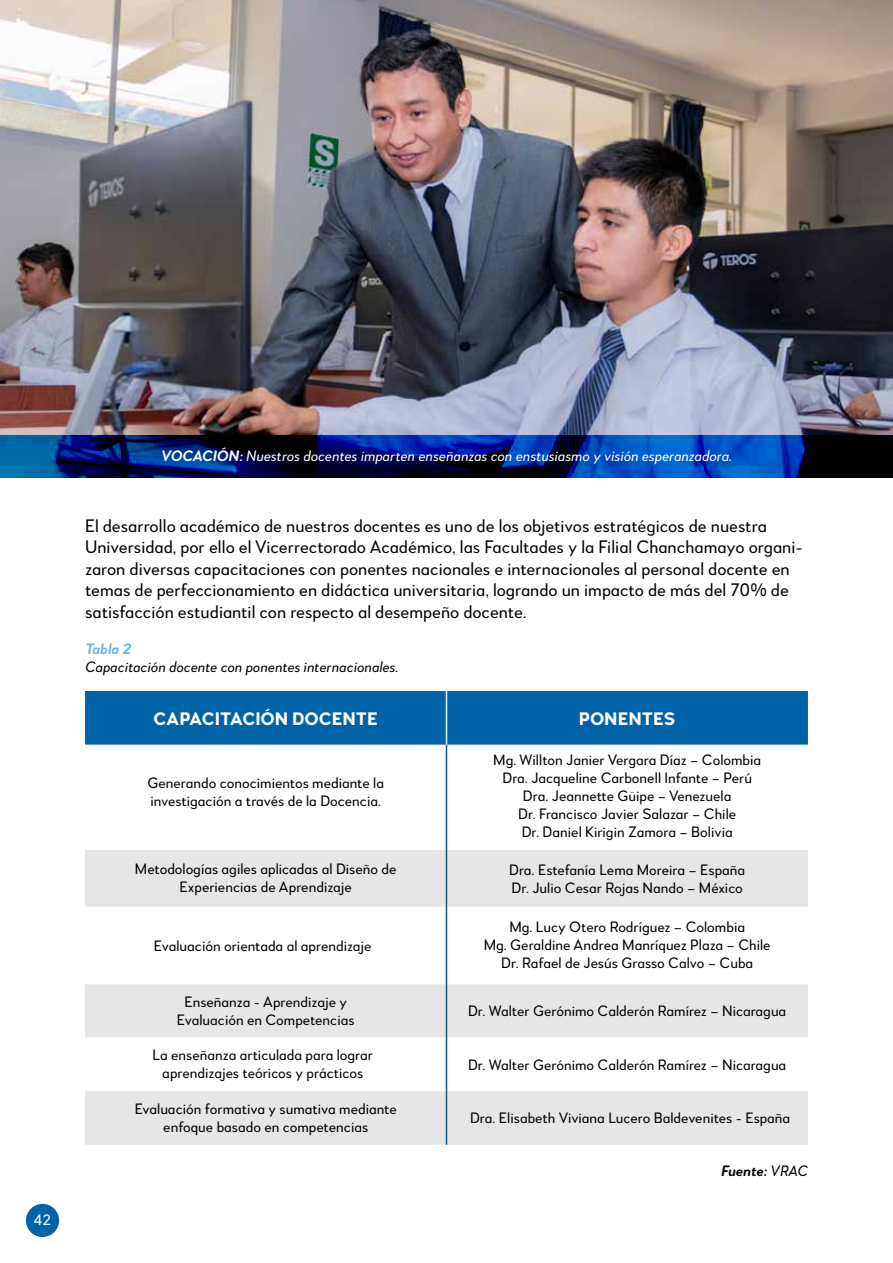
<style>
.page{position:relative;width:893px;height:1263px;background:#fff}
.page>*{position:absolute;margin:0;border:0;box-sizing:border-box;transform-origin:0 0}
.t1{font:18px/21.6px "Woodford Bourne Pro";color:#000}
.t2{font:700 18px "Woodford Bourne Pro";color:#fff}
.t3{font:15px/18px "Woodford Bourne Pro";color:#000;text-align:center}
.t4{font:italic 15px "Woodford Bourne Pro";color:#fff}
.t5{font:italic 15px "Woodford Bourne Pro";color:#000}
.t6{font:15px "Woodford Bourne Pro Sem Bd Ita";letter-spacing:-.015em;color:#000}
.t7{font:15px "Woodford Bourne Pro Sem Bd Ita";color:#64b4ed}
.t8{font:15px "Woodford Bourne Pro";color:#fff}
.s1{font-family:"Woodford Bourne Pro Sem Bd Ita";font-style:normal}
.s2{font-family:"Woodford Bourne Pro";font-style:italic}
</style>
<div class="page">
<img style="left:0;top:0;width:893px;height:435px">
<div style="left:85px;top:850px;width:361px;height:57px;background:#e6e6e6"></div>
<div style="left:446px;top:850px;width:362px;height:57px;background:#e6e6e6"></div>
<svg style="left:85px;top:984px;width:723px;height:161px"></svg>
<div style="left:85px;top:691px;width:723px;height:54px;background:#0063a8"></div>
<hr style="left:446px;top:745px;width:1px;height:400px;background:#0a5e85">
<hr style="left:446px;top:691px;width:1px;height:54px;background:#e6f7ff">
<svg style="left:0;top:435px;width:893px;height:43px;background:#00256d"></svg>
<div style="left:26px;top:1204px;width:33px;height:33px;background:#0063a8;border-radius:50%"></div>
<p class="t8" style="left:34px;top:1211px;width:19px">42</p>
<p class="t4" style="left:161px;top:447px;width:573px"><span class="s1">VOCACIÓN:</span> Nuestros docentes imparten enseñanzas con enstusiasmo y visión esperanzadora.</p>
<p class="t1" style="left:85px;top:515px;width:719px">El desarrollo académico de nuestros docentes es uno de los objetivos estratégicos de nuestra Universidad, por ello el Vicerrectorado Académico, las Facultades y la Filial Chanchamayo organi&shy;zaron diversas capacitaciones con ponentes nacionales e internacionales al personal docente en temas de perfeccionamiento en didáctica universitaria, logrando un impacto de más del 70% de satisfacción estudiantil con respecto al desempeño docente.</p>
<p class="t7" style="left:85px;top:639px;width:48px">Tabla 2</p>
<p class="t5" style="left:85px;top:657px;width:315px">Capacitación docente con ponentes internacionales.</p>
<p class="t2" style="left:154px;top:708px;width:226px">CAPACITACIÓN DOCENTE</p>
<p class="t3" style="left:147px;top:774px;width:238px;text-align:left">Generando conocimientos mediante la investigación a través de la Docencia.</p>
<p class="t3" style="left:135px;top:860px;width:263px">Metodologías agiles aplicadas al Diseño de<br>Experiencias de Aprendizaje</p>
<p class="t3" style="left:154px;top:937px;width:219px">Evaluación orientada al aprendizaje</p>
<p class="t3" style="left:177px;top:993px;width:179px">Enseñanza - Aprendizaje y<br>Evaluación en Competencias</p>
<p class="t3" style="left:153px;top:1046px;width:222px">La enseñanza articulada para lograr aprendizajes teóricos y prácticos</p>
<p class="t3" style="left:135px;top:1100px;width:264px">Evaluación formativa y sumativa mediante enfoque basado en competencias</p>
<p class="t2" style="left:579px;top:708px;width:98px">PONENTES</p>
<p class="t3" style="left:493px;top:751px;width:269px">Mg. Willton Janier Vergara Díaz – Colombia Dra. Jacqueline Carbonell Infante – Perú Dra. Jeannette Güipe – Venezuela<br>Dr. Francisco Javier Salazar – Chile<br>Dr. Daniel Kirigin Zamora – Bolivia</p>
<p class="t3" style="left:509px;top:861px;width:238px;text-align:left">Dra. Estefanía Lema Moreira – España<br>Dr. Julio Cesar Rojas Nando – México</p>
<p class="t3" style="left:484px;top:918px;width:288px">Mg. Lucy Otero Rodríguez – Colombia<br>Mg. Geraldine Andrea Manríquez Plaza – Chile<br>Dr. Rafael de Jesús Grasso Calvo – Cuba</p>
<p class="t3" style="left:468px;top:1002px;width:320px">Dr. Walter Gerónimo Calderón Ramírez – Nicaragua</p>
<p class="t3" style="left:468px;top:1056px;width:320px">Dr. Walter Gerónimo Calderón Ramírez – Nicaragua</p>
<p class="t3" style="left:470px;top:1109px;width:322px">Dra. Elisabeth Viviana Lucero Baldevenites - España</p>
<p class="t6" style="left:721px;top:1162px;width:88px">Fuente: <span class="s2">VRAC</span></p>
</div>
